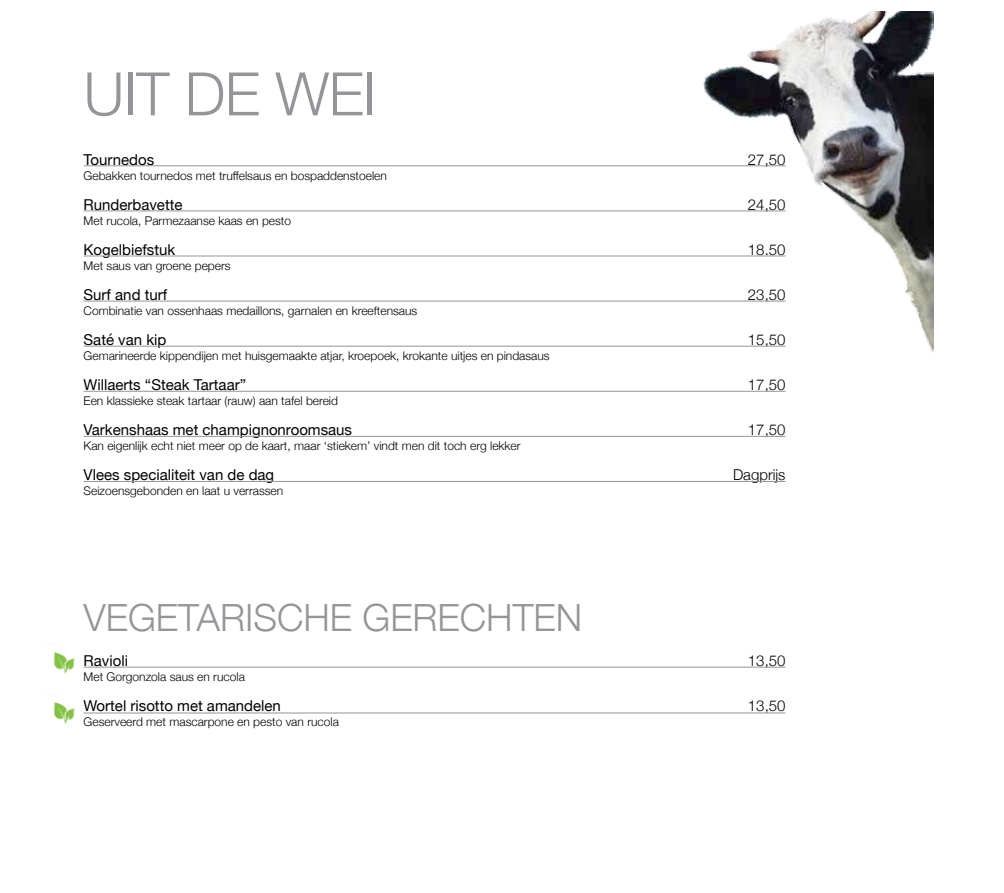
<style>
.page{position:relative;width:1004px;height:893px;background:#fff}
.page>*{position:absolute;margin:0;border:0;box-sizing:border-box;transform-origin:0 0}
.t1{font:300 60px "Helvetica Neue";letter-spacing:-.01em;color:#939598}
.t2{font:300 37.5px "Helvetica Neue";color:#939598}
.t3{font:15px "Helvetica Neue";color:#000}
.t4{font:300 15px "Helvetica Neue";color:#000}
.t5{font:300 15px "Helvetica Neue";color:#010000}
.t6{font:300 12px "Helvetica Neue";color:#000}
</style>
<div class="page">
<hr style="left:84px;top:165px;width:701px;height:1px;background:#939598">
<hr style="left:84px;top:211px;width:701px;height:1px;background:#939598">
<hr style="left:84px;top:256px;width:701px;height:1px;background:#939598">
<hr style="left:84px;top:301px;width:701px;height:1px;background:#939598">
<hr style="left:84px;top:346px;width:701px;height:1px;background:#939598">
<hr style="left:84px;top:391px;width:701px;height:1px;background:#939598">
<hr style="left:84px;top:436px;width:701px;height:1px;background:#939598">
<hr style="left:84px;top:481px;width:701px;height:1px;background:#939598">
<hr style="left:84px;top:667px;width:701px;height:1px;background:#939598">
<hr style="left:84px;top:713px;width:701px;height:1px;background:#939598">
<img style="left:702px;top:12px;width:231px;height:340px">
<img style="left:53px;top:652px;width:22px;height:21px">
<img style="left:53px;top:702px;width:22px;height:21px">
<h1 class="t1" style="left:84px;top:46px;width:294px">UIT DE WEI</h1>
<p class="t3" style="left:84px;top:149px;width:72px">Tournedos</p>
<p class="t4" style="left:748px;top:147px;width:39px">27,50</p>
<p class="t6" style="left:84px;top:166px;width:305px">Gebakken tournedos met truffelsaus en bospaddenstoelen</p>
<p class="t3" style="left:84px;top:194px;width:100px">Runderbavette</p>
<p class="t4" style="left:748px;top:192px;width:39px">24,50</p>
<p class="t6" style="left:84px;top:211px;width:209px">Met rucola, Parmezaanse kaas en pesto</p>
<p class="t3" style="left:84px;top:239px;width:93px">Kogelbiefstuk</p>
<p class="t4" style="left:748px;top:237px;width:39px">18.50</p>
<p class="t6" style="left:84px;top:256px;width:149px">Met saus van groene pepers</p>
<p class="t3" style="left:84px;top:284px;width:85px">Surf and turf</p>
<p class="t4" style="left:748px;top:282px;width:39px">23,50</p>
<p class="t6" style="left:84px;top:301px;width:335px">Combinatie van ossenhaas medaillons, garnalen en kreeftensaus</p>
<p class="t3" style="left:84px;top:329px;width:84px">Saté van kip</p>
<p class="t5" style="left:748px;top:327px;width:39px">15,50</p>
<p class="t6" style="left:84px;top:346px;width:467px">Gemarineerde kippendijen met huisgemaakte atjar, kroepoek, krokante uitjes en pindasaus</p>
<p class="t3" style="left:84px;top:374px;width:164px">Willaerts “Steak Tartaar”</p>
<p class="t4" style="left:748px;top:372px;width:39px">17,50</p>
<p class="t6" style="left:84px;top:391px;width:256px">Een klassieke steak tartaar (rauw) aan tafel bereid</p>
<p class="t3" style="left:84px;top:419px;width:270px">Varkenshaas met champignonroomsaus</p>
<p class="t4" style="left:748px;top:417px;width:39px">17,50</p>
<p class="t6" style="left:84px;top:436px;width:438px">Kan eigenlijk echt niet meer op de kaart, maar ‘stiekem’ vindt men dit toch erg lekker</p>
<p class="t3" style="left:84px;top:464px;width:192px">Vlees specialiteit van de dag</p>
<p class="t4" style="left:733px;top:462px;width:54px">Dagprijs</p>
<p class="t6" style="left:84px;top:481px;width:201px">Seizoensgebonden en laat u verrassen</p>
<h2 class="t2" style="left:84px;top:587px;width:500px">VEGETARISCHE GERECHTEN</h2>
<p class="t3" style="left:84px;top:649px;width:46px">Ravioli</p>
<p class="t4" style="left:748px;top:648px;width:39px">13,50</p>
<p class="t6" style="left:84px;top:667px;width:163px">Met Gorgonzola saus en rucola</p>
<p class="t3" style="left:84px;top:694px;width:199px">Wortel risotto met amandelen</p>
<p class="t4" style="left:748px;top:693px;width:39px">13,50</p>
<p class="t6" style="left:84px;top:712px;width:257px">Geserveerd met mascarpone en pesto van rucola</p>
</div>
